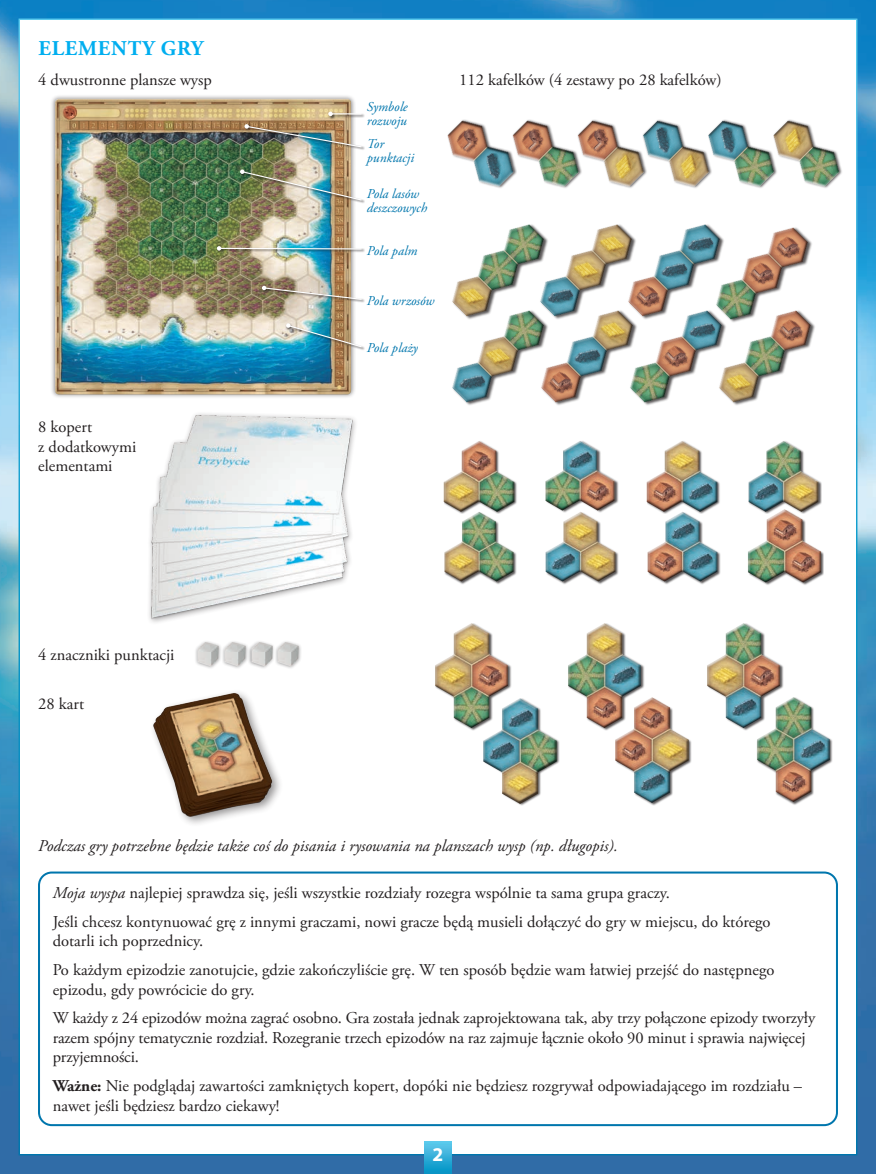
<style>
.page{position:relative;width:876px;height:1174px;background:#fff}
.page>*{position:absolute;margin:0;border:0;box-sizing:border-box;transform-origin:0 0}
.t1{font:700 21px "Adobe Garamond Pro";letter-spacing:.04em;color:#00aeef}
.t2{font:700 19.5px "Myriad Pro";color:#fff}
.Body{font:16.5px/19.8px "Adobe Garamond Pro";color:#231f20}
.Inline_Box{font:italic 16.5px "Adobe Garamond Pro";color:#231f20}
.t3{font:italic 13.5px/13.5px "Adobe Garamond Pro";color:#0076ad}
.s1{font-style:italic}
.s2{font-weight:700}
</style>
<div class="page">
<img style="left:0;top:0;width:876px;height:1174px">
<div style="left:19px;top:19px;width:838px;height:1136px;background:#fff;border:3px solid #fff"></div>
<svg style="left:424px;top:1141px;width:27px;height:33px"></svg>
<div style="left:51px;top:94px;width:305px;height:305px;background:#231f20;opacity:.5"></div>
<div style="left:54px;top:99px;width:299px;height:297px;background:#231f20;opacity:.75"></div>
<img style="left:149px;top:413px;width:207px;height:210px">
<div style="left:248px;top:640px;width:27px;height:30px;background:#231f20;opacity:.5"></div>
<img style="left:248px;top:642px;width:26px;height:28px">
<div style="left:274px;top:640px;width:28px;height:30px;background:#231f20;opacity:.5"></div>
<div style="left:194px;top:640px;width:28px;height:30px;background:#231f20;opacity:.5"></div>
<div style="left:221px;top:640px;width:27px;height:30px;background:#231f20;opacity:.5"></div>
<div style="left:149px;top:688px;width:134px;height:139px;background:#231f20;opacity:.5"></div>
<img style="left:149px;top:688px;width:134px;height:129px">
<div style="left:38px;top:871px;width:800px;height:255px;border:2px solid #0076ad;border-radius:13px"></div>
<img style="left:452px;top:224px;width:363px;height:181px">
<img style="left:853px;top:99px;width:5px;height:105px">
<img style="left:447px;top:119px;width:395px;height:69px">
<div style="left:441px;top:438px;width:75px;height:65px;background:#fff;opacity:.75"></div>
<div style="left:442px;top:450px;width:74px;height:64px;background:#231f20;opacity:.75"></div>
<img style="left:617px;top:481px;width:2px;height:22px">
<div style="left:543px;top:438px;width:74px;height:64px;background:#fff;opacity:.75"></div>
<div style="left:544px;top:449px;width:73px;height:63px;background:#231f20;opacity:.75"></div>
<div style="left:644px;top:438px;width:75px;height:65px;background:#fff;opacity:.75"></div>
<div style="left:645px;top:450px;width:74px;height:64px;background:#231f20;opacity:.75"></div>
<div style="left:746px;top:438px;width:74px;height:65px;background:#fff;opacity:.75"></div>
<div style="left:746px;top:450px;width:75px;height:64px;background:#231f20;opacity:.75"></div>
<img style="left:746px;top:501px;width:78px;height:74px">
<div style="left:745px;top:507px;width:78px;height:66px;background:#fff;opacity:.75"></div>
<div style="left:746px;top:518px;width:77px;height:67px;background:#231f20;opacity:.75"></div>
<img style="left:645px;top:504px;width:76px;height:69px">
<div style="left:646px;top:509px;width:73px;height:64px;background:#fff;opacity:.75"></div>
<div style="left:646px;top:521px;width:74px;height:63px;background:#231f20;opacity:.75"></div>
<img style="left:544px;top:504px;width:75px;height:69px">
<div style="left:544px;top:509px;width:73px;height:64px;background:#fff;opacity:.75"></div>
<div style="left:544px;top:521px;width:74px;height:63px;background:#231f20;opacity:.75"></div>
<img style="left:442px;top:504px;width:75px;height:69px">
<div style="left:442px;top:509px;width:73px;height:64px;background:#fff;opacity:.75"></div>
<div style="left:442px;top:521px;width:74px;height:63px;background:#231f20;opacity:.75"></div>
<div style="left:565px;top:620px;width:77px;height:99px;background:#fff;opacity:.75"></div>
<div style="left:566px;top:632px;width:77px;height:99px;background:#231f20;opacity:.75"></div>
<div style="left:705px;top:620px;width:77px;height:99px;background:#fff;opacity:.75"></div>
<div style="left:705px;top:632px;width:77px;height:99px;background:#231f20;opacity:.75"></div>
<div style="left:432px;top:620px;width:77px;height:99px;background:#fff;opacity:.75"></div>
<div style="left:433px;top:632px;width:77px;height:99px;background:#231f20;opacity:.75"></div>
<img style="left:607px;top:689px;width:85px;height:117px">
<div style="left:613px;top:695px;width:77px;height:98px;background:#fff;opacity:.75"></div>
<div style="left:613px;top:706px;width:78px;height:99px;background:#231f20;opacity:.75"></div>
<img style="left:475px;top:689px;width:85px;height:72px">
<div style="left:481px;top:695px;width:77px;height:99px;background:#fff;opacity:.75"></div>
<div style="left:481px;top:707px;width:78px;height:99px;background:#231f20;opacity:.75"></div>
<img style="left:748px;top:688px;width:85px;height:117px">
<div style="left:754px;top:694px;width:78px;height:99px;background:#fff;opacity:.75"></div>
<div style="left:755px;top:706px;width:77px;height:98px;background:#231f20;opacity:.75"></div>
<div style="left:328px;top:111px;width:37px;height:9px;background:#231f20;opacity:.75"></div>
<hr style="left:330px;top:113px;width:31px;height:1px;background:#fff">
<svg style="left:328px;top:112px;width:5px;height:4px"></svg>
<div style="left:244px;top:124px;width:121px;height:27px;background:#231f20;opacity:.75"></div>
<img style="left:244px;top:124px;width:119px;height:24px">
<div style="left:239px;top:169px;width:126px;height:35px;background:#231f20;opacity:.75"></div>
<img style="left:240px;top:169px;width:123px;height:32px">
<div style="left:216px;top:246px;width:149px;height:8px;background:#231f20;opacity:.75"></div>
<svg style="left:217px;top:246px;width:146px;height:5px"></svg>
<div style="left:286px;top:323px;width:79px;height:27px;background:#231f20;opacity:.75"></div>
<img style="left:286px;top:323px;width:77px;height:25px">
<div style="left:261px;top:285px;width:104px;height:18px;background:#231f20;opacity:.75"></div>
<svg style="left:262px;top:286px;width:101px;height:14px"></svg>
<p class="t1" style="left:38px;top:37px;width:166px">ELEMENTY GRY</p>
<p class="Body" style="left:38px;top:71px;width:175px">4 dwustronne plansze wysp</p>
<p class="Body" style="left:38px;top:417px;width:100px">8 kopert<br>z dodatkowymi elementami</p>
<p class="Body" style="left:38px;top:645px;width:138px">4 znaczniki punktacji</p>
<p class="Body" style="left:38px;top:694px;width:47px">28 kart</p>
<p class="t3" style="left:367px;top:100px;width:42px">Symbole rozwoju</p>
<p class="t3" style="left:367px;top:137px;width:49px">Tor punktacji</p>
<p class="t3" style="left:367px;top:187px;width:62px">Pola lasów deszczowych</p>
<p class="t3" style="left:367px;top:244px;width:52px">Pola palm</p>
<p class="t3" style="left:367px;top:294px;width:69px">Pola wrzosów</p>
<p class="t3" style="left:367px;top:341px;width:52px">Pola plaży</p>
<p class="Body" style="left:459px;top:71px;width:264px">112 kafelków (4 zestawy po 28 kafelków)</p>
<p class="Inline_Box" style="left:38px;top:836px;width:581px">Podczas gry potrzebne będzie także coś do pisania i rysowania na planszach wysp (np. długopis).</p>
<p class="Body" style="left:53px;top:883px;width:619px"><span class="s1">Moja wyspa</span> najlepiej sprawdza się, jeśli wszystkie rozdziały rozegra wspólnie ta sama grupa graczy.</p>
<p class="Body" style="left:53px;top:912px;width:719px">Jeśli chcesz kontynuować grę z innymi graczami, nowi gracze będą musieli dołączyć do gry w miejscu, do którego dotarli ich poprzednicy.</p>
<p class="Body" style="left:53px;top:960px;width:723px">Po każdym epizodzie zanotujcie, gdzie zakończyliście grę. W ten sposób będzie wam łatwiej przejść do następnego epizodu, gdy powrócicie do gry.</p>
<p class="Body" style="left:53px;top:1008px;width:764px">W każdy z 24 epizodów można zagrać osobno. Gra została jednak zaprojektowana tak, aby trzy połączone epizody tworzyły razem spójny tematycznie rozdział. Rozegranie trzech epizodów na raz zajmuje łącznie około 90 minut i sprawia najwięcej przyjemności.</p>
<p class="Body" style="left:53px;top:1076px;width:751px"><span class="s2">Ważne:</span> Nie podglądaj zawartości zamkniętych kopert, dopóki nie będziesz rozgrywał odpowiadającego im rozdziału – nawet jeśli będziesz bardzo ciekawy!</p>
<p class="t2" style="left:433px;top:1141px;width:12px">2</p>
</div>
